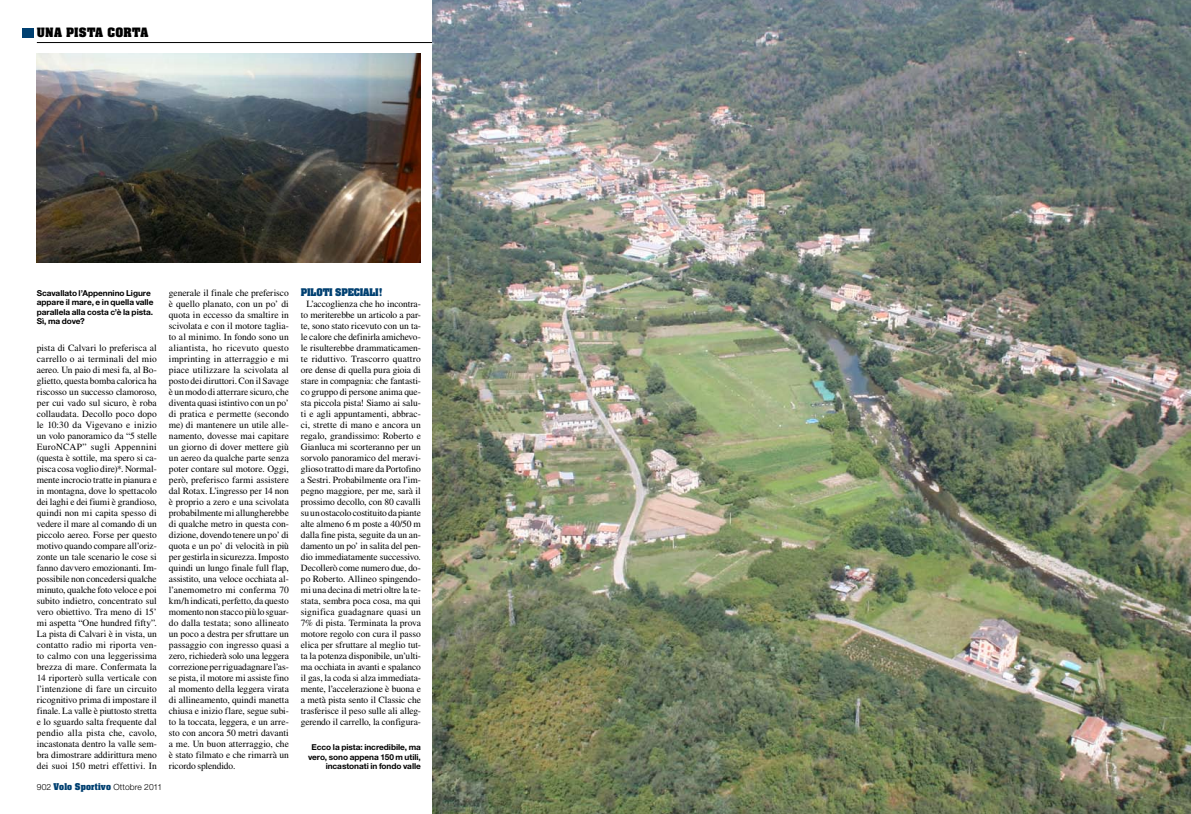
<style>
.page{position:relative;width:1191px;height:814px;background:#fff}
.page>*{position:absolute;margin:0;border:0;box-sizing:border-box;transform-origin:0 0}
.t1{font:700 11px "Aachen Std";letter-spacing:.02em;color:#000}
.t2{font:9.5px/11px "Times LT Std";letter-spacing:-.005em;color:#000;text-align:justify}
.t3{font:700 9px "Aachen Std";letter-spacing:-.02em;color:#004071}
.t4{font:300 8.5px "Helvetica Neue LT Std";letter-spacing:.005em;color:#000}
.t5{font:700 8.1px/9.5px "Helvetica Neue LT Std";letter-spacing:-.005em;color:#000}
.s1{font-family:"Aachen Std";font-weight:700;font-size:8px;color:#004071}
</style>
<div class="page">
<hr style="left:37px;top:42px;width:558px;height:1px;background:#000">
<div style="left:22px;top:28px;width:12px;height:9px;background:#004071"></div>
<img style="left:37px;top:54px;width:384px;height:209px">
<img style="left:433px;top:0;width:758px;height:814px">
<p class="t1" style="left:37px;top:25px;width:113px">UNA PISTA CORTA</p>
<p class="t5" style="left:37px;top:288px;width:118px">Scavallato l’Appennino Ligure appare il mare, e in quella valle parallela alla costa c’è la pista.<br>Sì, ma dove?</p>
<p class="t2" style="left:37px;top:342px;width:122px">pista di Calvari lo preferisca al carrello o ai terminali del mio aereo. Un paio di mesi fa, al Bo&shy;glietto, questa bomba calorica ha riscosso un successo clamoroso, per cui vado sul sicuro, è roba collaudata. Decollo poco dopo le 10:30 da Vigevano e inizio un volo panoramico da “5 stelle EuroNCAP” sugli Appennini (questa è sottile, ma spero si ca&shy;pisca cosa voglio dire)*. Normal&shy;mente incrocio tratte in pianura e in montagna, dove lo spettacolo dei laghi e dei fiumi è grandioso, quindi non mi capita spesso di vedere il mare al comando di un piccolo aereo. Forse per questo motivo quando compare all’oriz&shy;zonte un tale scenario le cose si fanno davvero emozionanti. Im&shy;possibile non concedersi qualche minuto, qualche foto veloce e poi subito indietro, concentrato sul vero obiettivo. Tra meno di 15’ mi aspetta “One hundred fifty”.<br>La pista di Calvari è in vista, un contatto radio mi riporta ven&shy;to calmo con una leggerissima brezza di mare. Confermata la 14 riporterò sulla verticale con l’intenzione di fare un circuito ricognitivo prima di impostare il finale. La valle è piuttosto stretta e lo sguardo salta frequente dal pendio alla pista che, cavolo, incastonata dentro la valle sem&shy;bra dimostrare addirittura meno dei suoi 150 metri effettivi. In</p>
<p class="t4" style="left:37px;top:782px;width:127px">902 <span class="s1">VOLO SPORTIVO</span> Ottobre 2011</p>
<p class="t2" style="left:169px;top:287px;width:122px">generale il finale che preferisco è quello planato, con un po’ di quota in eccesso da smaltire in scivolata e con il motore taglia&shy;to al minimo. In fondo sono un aliantista, ho ricevuto questo imprinting in atterraggio e mi piace utilizzare la scivolata al posto dei diruttori. Con il Savage è un modo di atterrare sicuro, che diventa quasi istintivo con un po’ di pratica e permette (secondo me) di mantenere un utile alle&shy;namento, dovesse mai capitare un giorno di dover mettere giù un aereo da qualche parte senza poter contare sul motore. Oggi, però, preferisco farmi assistere dal Rotax. L’ingresso per 14 non è proprio a zero e una scivolata probabilmente mi allungherebbe di qualche metro in questa con&shy;dizione, dovendo tenere un po’ di quota e un po’ di velocità in più per gestirla in sicurezza. Imposto quindi un lungo finale full flap, assistito, una veloce occhiata al&shy;l’anemometro mi conferma 70 km/h indicati, perfetto, da questo momento non stacco più lo sguar&shy;do dalla testata; sono allineato un poco a destra per sfruttare un passaggio con ingresso quasi a zero, richiederà solo una leggera correzione per riguadagnare l’as&shy;se pista, il motore mi assiste fino al momento della leggera virata di allineamento, quindi manetta chiusa e inizio flare, segue subi&shy;to la toccata, leggera, e un arre&shy;sto con ancora 50 metri davanti a me. Un buon atterraggio, che è stato filmato e che rimarrà un ricordo splendido.</p>
<p class="t3" style="left:301px;top:285px;width:83px">PILOTI SPECIALI!</p>
<p class="t2" style="left:301px;top:298px;width:121px;text-align:center">L’accoglienza che ho incontra&shy;to meriterebbe un articolo a par&shy;te, sono stato ricevuto con un ta&shy;le calore che definirla amichevo&shy;le risulterebbe drammaticamen&shy;te riduttivo. Trascorro quattro ore dense di quella pura gioia di stare in compagnia: che fantasti&shy;co gruppo di persone anima que&shy;sta piccola pista! Siamo ai salu&shy;ti e agli appuntamenti, abbrac&shy;ci, strette di mano e ancora un regalo, grandissimo: Roberto e<br>Gianluca mi scorteranno per un sorvolo panoramico del meravi&shy;glioso tratto di mare da Portofino a Sestri. Probabilmente ora l’im&shy;pegno maggiore, per me, sarà il prossimo decollo, con 80 cavalli su un ostacolo costituito da piante alte almeno 6 m poste a 40/50 m dalla fine pista, seguite da un an&shy;damento un po’ in salita del pen&shy;dio immediatamente successivo.<br>Decollerò come numero due, do&shy;po Roberto. Allineo spingendo&shy;mi una decina di metri oltre la te&shy;stata, sembra poca cosa, ma qui significa guadagnare quasi un<br>7% di pista. Terminata la prova motore regolo con cura il passo elica per sfruttare al meglio tut&shy;ta la potenza disponibile, un’ulti&shy;ma occhiata in avanti e spalanco il gas, la coda si alza immediata&shy;mente, l’accelerazione è buona e a metà pista sento il Classic che trasferisce il peso sulle ali alleg&shy;gerendo il carrello, la configura-</p>
<p class="t5" style="left:308px;top:742px;width:114px;text-align:right">Ecco la pista: incredibile, ma vero, sono appena 150 m utili, incastonati in fondo valle</p>
</div>
